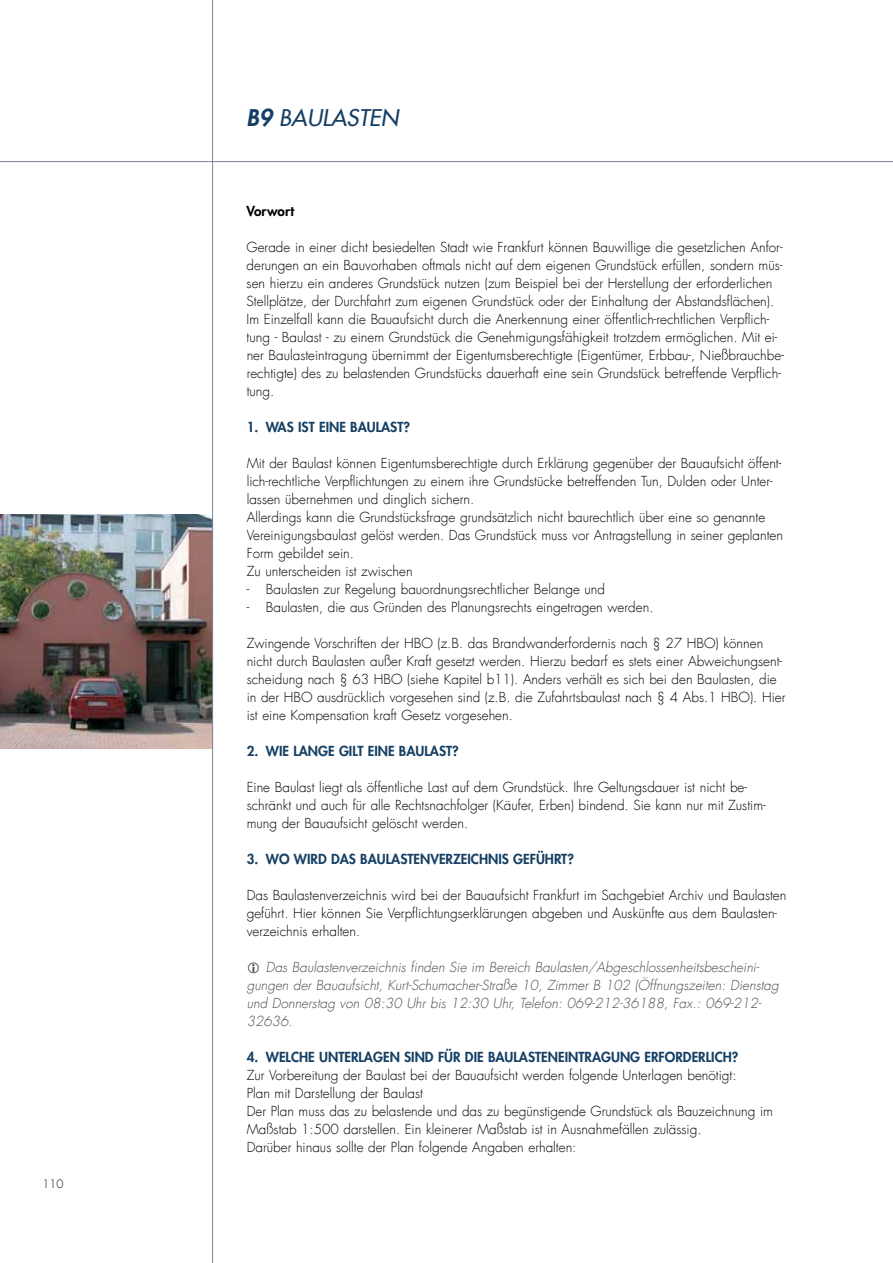
<style>
.page{position:relative;width:893px;height:1263px;background:#fff}
.page>*{position:absolute;margin:0;border:0;box-sizing:border-box;transform-origin:0 0}
.t1{font:italic 22.5px "Futura LT";color:#153f64}
.t2{font:300 13.5px/18px "Futura LT";color:#000}
.t3{font:italic 300 13.5px/18px "Futura LT";color:#4d4d4f}
.t4{font:800 13.5px "Futura Std";letter-spacing:.165em;color:#153f64}
.t5{font:800 13.5px "Futura Std";letter-spacing:.12em;color:#153f64}
.t6{font:800 13.5px "Futura Std";color:#000}
.t7{font:300 11.25px "Futura LT";color:#000}
.s1{font-weight:800}
</style>
<div class="page">
<hr style="left:0;top:161px;width:893px;height:1px;background:#7d849d">
<img style="left:0;top:514px;width:212px;height:234px">
<hr style="left:212px;top:0;width:1px;height:1263px;background:#7d849d">
<p class="t7" style="left:43px;top:1177px;width:22px">110</p>
<h1 class="t1" style="left:247px;top:104px;width:126px"><span class="s1">B9</span> BAULASTEN</h1>
<p class="t6" style="left:247px;top:202px;width:49px">VORWORT</p>
<p class="t2" style="left:247px;top:238px;width:539px">Gerade in einer dicht besiedelten Stadt wie Frankfurt können Bauwillige die gesetzlichen Anfor&shy;derungen an ein Bauvorhaben oftmals nicht auf dem eigenen Grundstück erfüllen, sondern müs&shy;sen hierzu ein anderes Grundstück nutzen (zum Beispiel bei der Herstellung der erforderlichen Stellplätze, der Durchfahrt zum eigenen Grundstück oder der Einhaltung der Abstandsflächen).<br>Im Einzelfall kann die Bauaufsicht durch die Anerkennung einer öffentlich-rechtlichen Verpflich&shy;tung - Baulast - zu einem Grundstück die Genehmigungsfähigkeit trotzdem ermöglichen. Mit ei&shy;ner Baulasteintragung übernimmt der Eigentumsberechtigte (Eigentümer, Erbbau-, Nießbrauchbe&shy;rechtigte) des zu belastenden Grundstücks dauerhaft eine sein Grundstück betreffende Verpflich&shy;tung.</p>
<p class="t4" style="left:247px;top:418px;width:23px">1. WA</p>
<p class="t4" style="left:287px;top:418px;width:125px">S IST EINE BAU LAST?</p>
<p class="t2" style="left:247px;top:454px;width:538px">Mit der Baulast können Eigentumsberechtigte durch Erklärung gegenüber der Bauaufsicht öffent&shy;lich-rechtliche Verpflichtungen zu einem ihre Grundstücke betreffenden Tun, Dulden oder Unter&shy;lassen übernehmen und dinglich sichern.<br>Allerdings kann die Grundstücksfrage grundsätzlich nicht baurechtlich über eine so genannte Vereinigungsbaulast gelöst werden. Das Grundstück muss vor Antragstellung in seiner geplanten Form gebildet sein.<br>Zu unterscheiden ist zwischen</p>
<p class="t2" style="left:247px;top:580px;width:360px">- Baulasten zur Regelung bauordnungsrechtlicher Belange und</p>
<p class="t2" style="left:247px;top:598px;width:408px">- Baulasten, die aus Gründen des Planungsrechts eingetragen werden.</p>
<p class="t2" style="left:247px;top:634px;width:540px">Zwingende Vorschriften der HBO (z.B. das Brandwanderfordernis nach § 27 HBO) können nicht durch Baulasten außer Kraft gesetzt werden. Hierzu bedarf es stets einer Abweichungsent&shy;scheidung nach § 63 HBO (siehe Kapitel b11). Anders verhält es sich bei den Baulasten, die in der HBO ausdrücklich vorgesehen sind (z.B. die Zufahrtsbaulast nach § 4 Abs.1 HBO). Hier ist eine Kompensation kraft Gesetz vorgesehen.</p>
<p class="t5" style="left:247px;top:742px;width:214px">2. WI E LANGE GILT EINE BAU LAST?</p>
<p class="t2" style="left:247px;top:778px;width:520px">Eine Baulast liegt als öffentliche Last auf dem Grundstück. Ihre Geltungsdauer ist nicht be&shy;schränkt und auch für alle Rechtsnachfolger (Käufer, Erben) bindend. Sie kann nur mit Zustim&shy;mung der Bauaufsicht gelöscht werden.</p>
<p class="t4" style="left:247px;top:850px;width:329px">3. WO WIRD DAS BAU LASTENVERZEICHNIS GEFÜHRT?</p>
<p class="t2" style="left:247px;top:886px;width:541px">Das Baulastenverzeichnis wird bei der Bauaufsicht Frankfurt im Sachgebiet Archiv und Baulasten geführt. Hier können Sie Verpflichtungserklärungen abgeben und Auskünfte aus dem Baulasten&shy;verzeichnis erhalten.</p>
<p class="t3" style="left:247px;top:958px;width:533px;text-indent:19px">Das Baulastenverzeichnis finden Sie im Bereich Baulasten/Abgeschlossenheitsbescheini&shy;gungen der Bauaufsicht, Kurt-Schumacher-Straße 10, Zimmer B 102 (Öffnungszeiten: Dienstag und Donnerstag von 08:30 Uhr bis 12:30 Uhr, Telefon: 069-212-36188, Fax.: 069-212- 32636.</p>
<p class="t4" style="left:247px;top:1048px;width:493px">4. WELCHE UNTERLAGEN SIND FÜR DIE BAU LASTENEINTRAGUNG ERFORDERLICH?</p>
<p class="t2" style="left:247px;top:1066px;width:528px">Zur Vorbereitung der Baulast bei der Bauaufsicht werden folgende Unterlagen benötigt:<br>Plan mit Darstellung der Baulast<br>Der Plan muss das zu belastende und das zu begünstigende Grundstück als Bauzeichnung im Maßstab 1:500 darstellen. Ein kleinerer Maßstab ist in Ausnahmefällen zulässig.<br>Darüber hinaus sollte der Plan folgende Angaben erhalten:</p>
</div>
